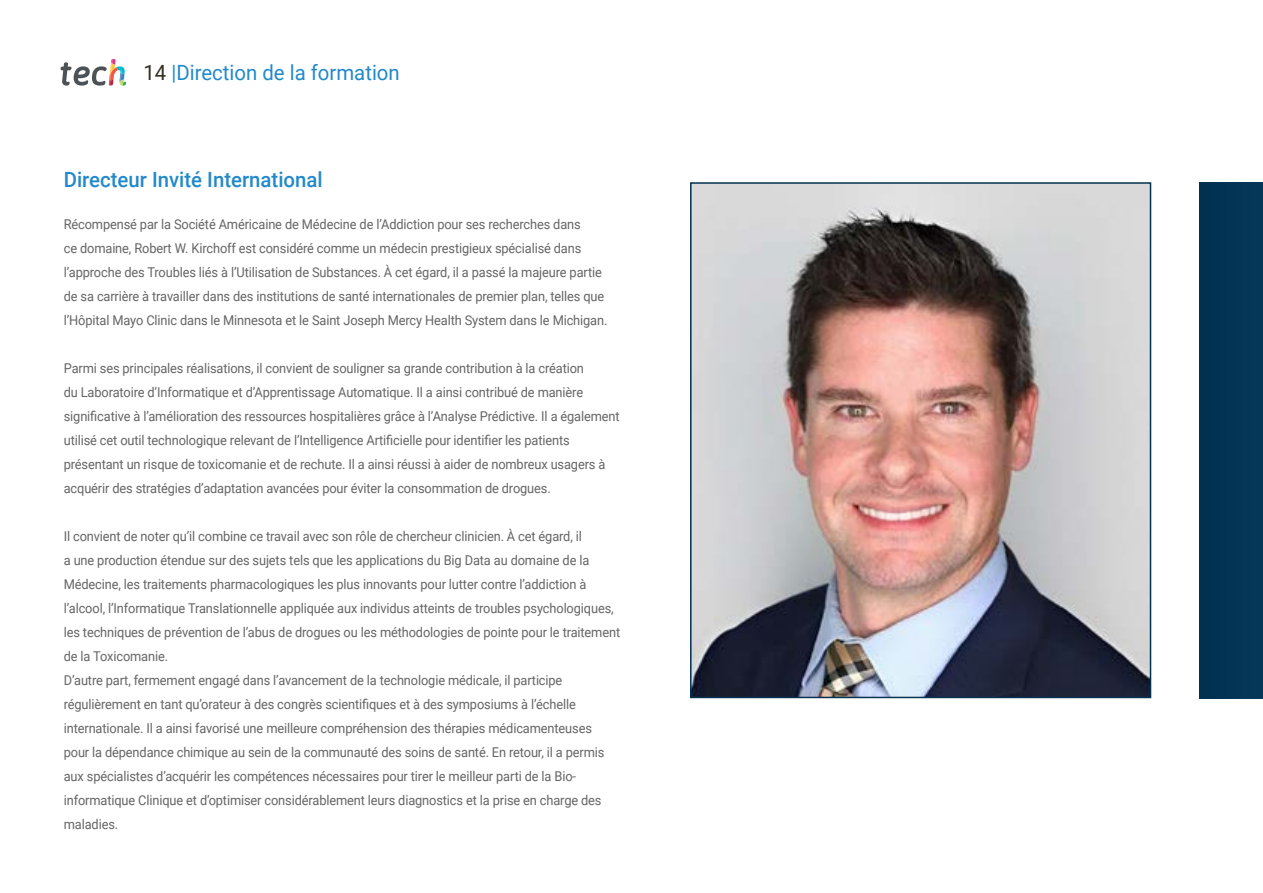
<style>
.page{position:relative;width:1263px;height:893px;background:#fff}
.page>*{position:absolute;margin:0;border:0;box-sizing:border-box;transform-origin:0 0}
.t1{font:500 21px "Roboto";color:#2389ca}
.t2{font:21px "Roboto";color:#2289ca}
.t3{font:13.5px/24px "Roboto";letter-spacing:-.01em;color:#656565;scale:.95 1}
.s1{color:#312e20}
</style>
<div class="page">
<div style="left:1199px;top:182px;width:64px;height:516px;background:#023455"></div>
<img style="left:693px;top:185px;width:455px;height:510px">
<div style="left:690px;top:182px;width:461px;height:516px;border:2px solid #013151"></div>
<svg style="left:61px;top:59px;width:65px;height:27px"></svg>
<h1 class="t2" style="left:144px;top:57px;width:258px"><span class="s1">14</span> |Direction de la formation</h1>
<h1 class="t1" style="left:64px;top:165px;width:260px">Directeur Invité International</h1>
<p class="t3" style="left:64px;top:212px;width:574px">Récompensé par la Société Américaine de Médecine de l’Addiction pour ses recherches dans<br>ce domaine, Robert W. Kirchoff est considéré comme un médecin prestigieux spécialisé dans l’approche des Troubles liés à l’Utilisation de Substances. À cet égard, il a passé la majeure partie de sa carrière à travailler dans des institutions de santé internationales de premier plan, telles que l’Hôpital Mayo Clinic dans le Minnesota et le Saint Joseph Mercy Health System dans le Michigan.</p>
<p class="t3" style="left:64px;top:356px;width:587px">Parmi ses principales réalisations, il convient de souligner sa grande contribution à la création<br>du Laboratoire d’Informatique et d’Apprentissage Automatique. Il a ainsi contribué de manière significative à l’amélioration des ressources hospitalières grâce à l’Analyse Prédictive. Il a également utilisé cet outil technologique relevant de l’Intelligence Artificielle pour identifier les patients présentant un risque de toxicomanie et de rechute. Il a ainsi réussi à aider de nombreux usagers à acquérir des stratégies d’adaptation avancées pour éviter la consommation de drogues.</p>
<p class="t3" style="left:64px;top:524px;width:587px">Il convient de noter qu’il combine ce travail avec son rôle de chercheur clinicien. À cet égard, il<br>a une production étendue sur des sujets tels que les applications du Big Data au domaine de la Médecine, les traitements pharmacologiques les plus innovants pour lutter contre l’addiction à l’alcool, l’Informatique Translationnelle appliquée aux individus atteints de troubles psychologiques, les techniques de prévention de l’abus de drogues ou les méthodologies de pointe pour le traitement de la Toxicomanie.<br>D’autre part, fermement engagé dans l’avancement de la technologie médicale, il participe régulièrement en tant qu’orateur à des congrès scientifiques et à des symposiums à l’échelle internationale. Il a ainsi favorisé une meilleure compréhension des thérapies médicamenteuses pour la dépendance chimique au sein de la communauté des soins de santé. En retour, il a permis aux spécialistes d’acquérir les compétences nécessaires pour tirer le meilleur parti de la Bio&shy;informatique Clinique et d’optimiser considérablement leurs diagnostics et la prise en charge des maladies.</p>
</div>
